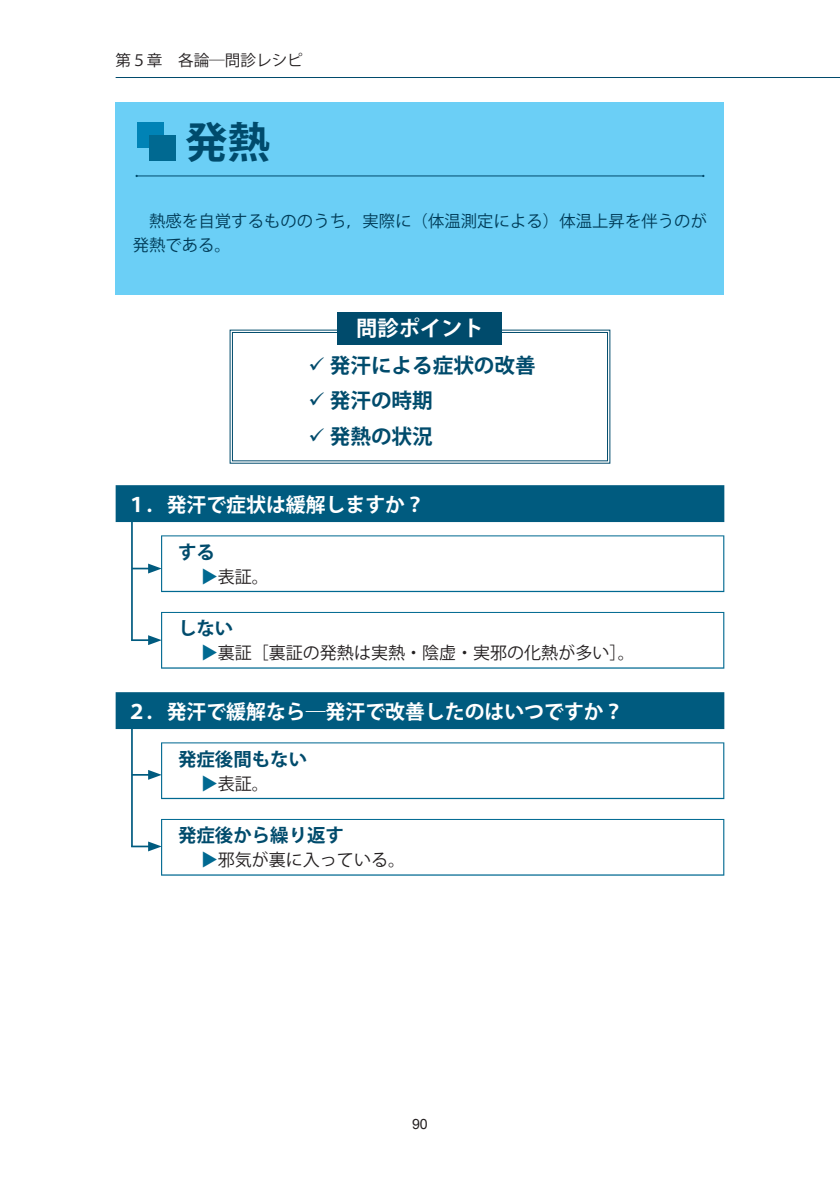
<style>
.page{position:relative;width:840px;height:1191px;background:#fff}
.page>*{position:absolute;margin:0;border:0;box-sizing:border-box;transform-origin:0 0}
.t1{font:700 42.6px "Koz Go Std";color:#004b6c}
.t2{font:700 21.2px "Koz Go Std";color:#fff}
.t3{font:700 20.6px "Koz Go Std";color:#004b6c}
.t4{font:700 19.8px "Koz Go Std";color:#fff}
.t5{font:700 18.4px "Koz Go Std";color:#004b6c}
.t6{font:17px "Koz Go Std";color:#231f20}
.t7{font:17px "Koz Go Std";color:#006991}
.t8{font:16.2px/24px "Koz Go Std";letter-spacing:.005em;color:#003b57}
.t9{font:15.6px "Koz Go Std";color:#231f20}
.t10{font:14.2px "Arial";color:#231f20}
</style>
<div class="page">
<hr style="left:116px;top:77px;width:723px;height:1px;background:#004b6c">
<div style="left:116px;top:485px;width:608px;height:37px;background:#005b7f"></div>
<div style="left:116px;top:692px;width:608px;height:37px;background:#005b7f"></div>
<div style="left:116px;top:102px;width:608px;height:193px;background:#6bcff6"></div>
<hr style="left:136px;top:176px;width:567px;height:1px;background:#004b6c">
<div style="left:137px;top:122px;width:27px;height:26px;background:#0083b6"></div>
<div style="left:150px;top:135px;width:26px;height:26px;background:#006991"></div>
<svg style="left:229px;top:330px;width:381px;height:134px"></svg>
<div style="left:232px;top:332px;width:375px;height:129px;border:1px solid #004b6c"></div>
<div style="left:337px;top:312px;width:165px;height:32px;background:#004b6c"></div>
<hr style="left:131px;top:519px;width:2px;height:121px;background:#005b7f">
<svg style="left:132px;top:563px;width:30px;height:10px"></svg>
<hr style="left:131px;top:639px;width:20px;height:2px;background:#005b7f">
<svg style="left:148px;top:635px;width:14px;height:10px"></svg>
<hr style="left:131px;top:723px;width:2px;height:124px;background:#005b7f">
<svg style="left:132px;top:770px;width:30px;height:10px"></svg>
<hr style="left:131px;top:845px;width:20px;height:2px;background:#005b7f">
<svg style="left:148px;top:841px;width:14px;height:10px"></svg>
<p class="t9" style="left:116px;top:51px;width:189px">第５章　各論―問診レシピ</p>
<h1 class="t1" style="left:185px;top:115px;width:87px">発熱</h1>
<p class="t8" style="left:133px;top:209px;width:575px">　熱感を自覚するもののうち，実際に（体温測定による）体温上昇を伴うのが発熱である。</p>
<p class="t2" style="left:356px;top:315px;width:129px">問診ポイント</p>
<p class="t3" style="left:308px;top:352px;width:228px">✓ 発汗による症状の改善</p>
<p class="t3" style="left:308px;top:387px;width:126px">✓ 発汗の時期</p>
<p class="t3" style="left:308px;top:423px;width:126px">✓ 発熱の状況</p>
<p class="t4" style="left:127px;top:491px;width:299px">１．発汗で症状は緩解しますか？</p>
<p class="t5" style="left:178px;top:540px;width:38px">する</p>
<p class="t7" style="left:199px;top:585px;width:19px;rotate:-90deg">▼</p>
<p class="t6" style="left:218px;top:566px;width:53px">表証。</p>
<p class="t5" style="left:178px;top:616px;width:57px">しない</p>
<p class="t7" style="left:199px;top:661px;width:19px;rotate:-90deg">▼</p>
<p class="t6" style="left:218px;top:642px;width:418px">裏証［裏証の発熱は実熱・陰虚・実邪の化熱が多い］。</p>
<p class="t4" style="left:127px;top:698px;width:498px">２．発汗で緩解なら―発汗で改善したのはいつですか？</p>
<p class="t5" style="left:178px;top:747px;width:130px">発症後間もない</p>
<p class="t7" style="left:199px;top:792px;width:19px;rotate:-90deg">▼</p>
<p class="t6" style="left:218px;top:773px;width:53px">表証。</p>
<p class="t5" style="left:178px;top:823px;width:167px">発症後から繰り返す</p>
<p class="t7" style="left:199px;top:868px;width:19px;rotate:-90deg">▼</p>
<p class="t6" style="left:218px;top:849px;width:189px">邪気が裏に入っている。</p>
<p class="t10" style="left:412px;top:1114px;width:17px">90</p>
</div>
